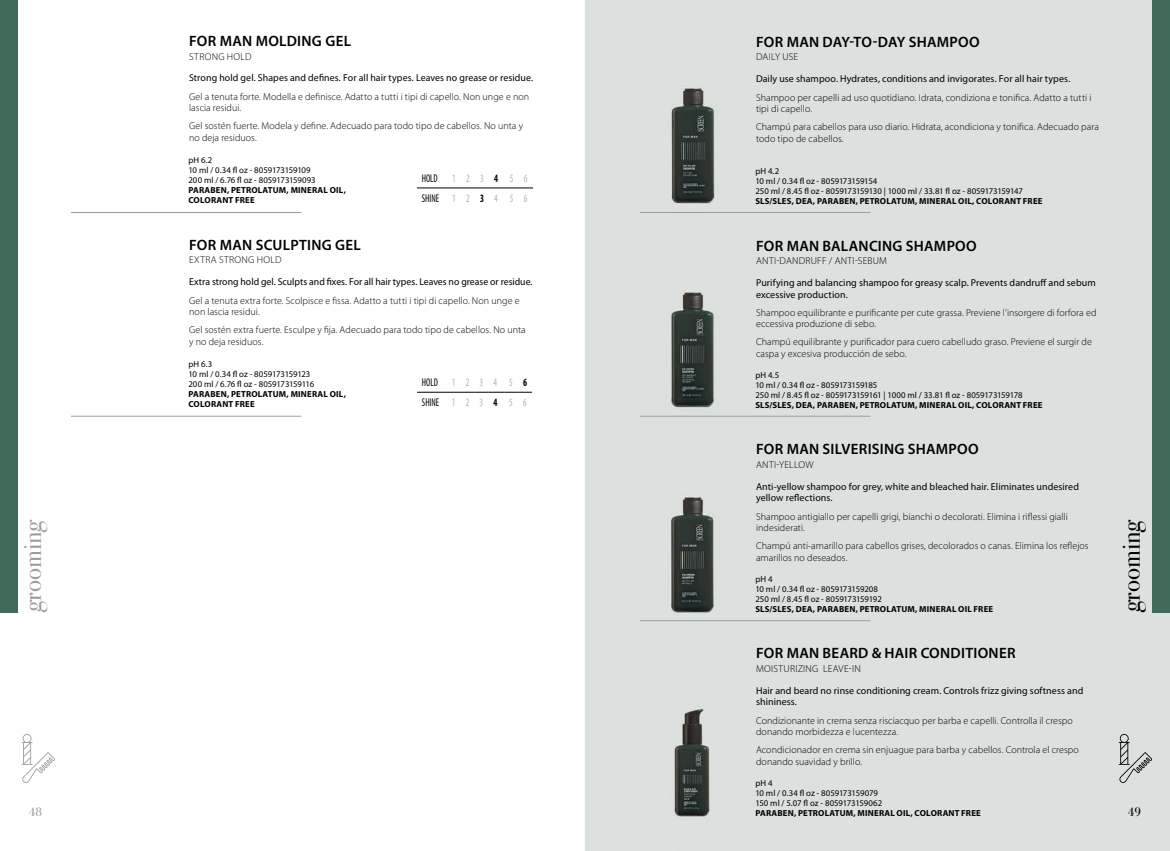
<style>
.page{position:relative;width:1170px;height:851px;background:#fff}
.page>*{position:absolute;margin:0;border:0;box-sizing:border-box;transform-origin:0 0}
.t1{font:25px "Bodoni Svty Two ITCTT";color:#9d9d9c}
.t2{font:25px "Bodoni Svty Two ITCTT";color:#000}
.t3{font:600 15px "Myriad Pro";letter-spacing:.015em;color:#000}
.t4{font:12.5px "Bodoni Svty Two ITCTT";color:#9d9d9c}
.t5{font:12.5px "Bodoni Svty Two ITCTT";color:#000}
.t6{font:condensed 11.25px/20px "Myriad Pro";color:#b3b2b2;scale:.83 1}
.t7{font:condensed 11.25px/20.2px "Myriad Pro";letter-spacing:1.105em;color:#b3b2b2;text-align:right;scale:.83 1}
.t8{font:condensed 11.25px "Myriad Pro";color:#000;scale:.83 1}
.t9{font:300 10px/11.2px "Myriad Pro";letter-spacing:.005em;color:#000}
.t10{font:10px/11.2px "Myriad Pro";letter-spacing:.005em;color:#000}
.t11{font:300 10px "Myriad Pro";letter-spacing:.025em;color:#000}
.t12{font:300 10px "Myriad Pro";letter-spacing:.035em;color:#000}
.t13{font:300 10px "Myriad Pro";letter-spacing:.03em;color:#000}
.t14{font:8.75px/10px "Myriad Pro";letter-spacing:-.015em;color:#000}
.t15{font:700 8.75px/10px "Myriad Pro";letter-spacing:.02em;color:#000}
.s1{font-weight:700;color:#000}
.s2{color:#000}
</style>
<div class="page">
<img style="left:0;top:0;width:1169px;height:850px">
<svg style="left:22px;top:733px;width:33px;height:49px"></svg>
<div style="left:0;top:0;width:18px;height:612px;background:#416a5a"></div>
<hr style="left:417px;top:188px;width:30px;height:1px;background:#000">
<svg style="left:447px;top:188px;width:86px;height:1px"></svg>
<hr style="left:417px;top:392px;width:30px;height:1px;background:#000">
<svg style="left:447px;top:392px;width:85px;height:1px"></svg>
<svg style="left:1118px;top:733px;width:34px;height:49px;background:#c0c3c2"></svg>
<div style="left:1152px;top:0;width:17px;height:612px;background:#416a5a"></div>
<hr style="left:71px;top:212px;width:230px;height:1px;background:#9d9d9c">
<hr style="left:640px;top:212px;width:230px;height:1px;background:#9d9d9c">
<hr style="left:71px;top:416px;width:230px;height:1px;background:#9d9d9c">
<hr style="left:640px;top:416px;width:230px;height:1px;background:#9d9d9c">
<hr style="left:640px;top:620px;width:230px;height:1px;background:#9d9d9c">
<h1 class="t1" style="left:12px;top:612px;width:94px;rotate:-90deg">grooming</h1>
<h2 class="t3" style="left:189px;top:31px;width:163px">FOR MAN MOLDING GEL</h2>
<p class="t13" style="left:189px;top:50px;width:64px">STRONG HOLD</p>
<p class="t10" style="left:189px;top:72px;width:345px">Strong hold gel. Shapes and defines. For all hair types. Leaves no grease or residue.</p>
<p class="t9" style="left:189px;top:91px;width:341px">Gel a tenuta forte. Modella e definisce. Adatto a tutti i tipi di capello. Non unge e non lascia residui.</p>
<p class="t9" style="left:189px;top:120px;width:335px">Gel sostén fuerte. Modela y define. Adecuado para todo tipo de cabellos. No unta y no deja residuos.</p>
<p class="t14" style="left:188px;top:155px;width:129px">pH 6.2<br>10 ml / 0.34 fl oz - 8059173159109<br>200 ml / 6.76 fl oz - 8059173159093</p>
<p class="t15" style="left:188px;top:185px;width:159px">PARABEN, PETROLATUM, MINERAL OIL,<br>COLORANT FREE</p>
<p class="t8" style="left:422px;top:171px;width:21px">HOLD</p>
<p class="t7" style="left:422px;top:168px;width:129px">123<span class="s1">4</span> 56<br><span class="s2">SHINE</span> 12<span class="s1">3</span>4 56</p>
<h2 class="t3" style="left:189px;top:235px;width:173px">FOR MAN SCULPTING GEL</h2>
<p class="t12" style="left:189px;top:254px;width:94px">EXTRA STRONG HOLD</p>
<p class="t10" style="left:189px;top:276px;width:345px">Extra strong hold gel. Sculpts and fixes. For all hair types. Leaves no grease or residue.</p>
<p class="t9" style="left:189px;top:294px;width:332px">Gel a tenuta extra forte. Scolpisce e fissa. Adatto a tutti i tipi di capello. Non unge e non lascia residui.</p>
<p class="t9" style="left:189px;top:324px;width:338px">Gel sostén extra fuerte. Esculpe y fija. Adecuado para todo tipo de cabellos. No unta y no deja residuos.</p>
<p class="t14" style="left:188px;top:359px;width:127px">pH 6.3<br>10 ml / 0.34 fl oz - 8059173159123<br>200 ml / 6.76 fl oz - 8059173159116</p>
<p class="t15" style="left:188px;top:388px;width:159px">PARABEN, PETROLATUM, MINERAL OIL,<br>COLORANT FREE</p>
<p class="t6" style="left:422px;top:372px;width:128px"><span class="s2">HOLD</span> 1234 5<span class="s1">6<br></span><span class="s2">SHINE</span> 123<span class="s1">4</span> 56</p>
<h2 class="t3" style="left:756px;top:32px;width:225px">FOR MAN DAY-TO-DAY SHAMPOO</h2>
<p class="t9" style="left:756px;top:51px;width:44px">DAILY USE</p>
<p class="t10" style="left:756px;top:73px;width:316px">Daily use shampoo. Hydrates, conditions and invigorates. For all hair types.</p>
<p class="t9" style="left:756px;top:92px;width:337px">Shampoo per capelli ad uso quotidiano. Idrata, condiziona e tonifica. Adatto a tutti i tipi di capello.</p>
<p class="t9" style="left:756px;top:121px;width:344px">Champú para cabellos para uso diario. Hidrata, acondiciona y tonifica. Adecuado para todo tipo de cabellos.</p>
<p class="t14" style="left:755px;top:166px;width:269px">pH 4.2<br>10 ml / 0.34 fl oz - 8059173159154<br>250 ml / 8.45 fl oz - 8059173159130 | 1000 ml / 33.81 fl oz - 8059173159147</p>
<p class="t15" style="left:755px;top:196px;width:289px">SLS/SLES, DEA, PARABEN, PETROLATUM, MINERAL OIL, COLORANT FREE</p>
<h2 class="t3" style="left:756px;top:236px;width:222px">FOR MAN BALANCING SHAMPOO</h2>
<p class="t9" style="left:756px;top:255px;width:132px">ANTI-DANDRUFF / ANTI-SEBUM</p>
<p class="t10" style="left:756px;top:277px;width:341px">Purifying and balancing shampoo for greasy scalp. Prevents dandruff and sebum excessive production.</p>
<p class="t9" style="left:756px;top:307px;width:342px">Shampoo equilibrante e purificante per cute grassa. Previene l’insorgere di forfora ed eccessiva produzione di sebo.</p>
<p class="t9" style="left:756px;top:336px;width:337px">Champú equilibrante y purificador para cuero cabelludo graso. Previene el surgir de caspa y excesiva producción de sebo.</p>
<p class="t14" style="left:755px;top:369px;width:269px">pH 4.5<br>10 ml / 0.34 fl oz - 8059173159185<br>250 ml / 8.45 fl oz - 8059173159161 | 1000 ml / 33.81 fl oz - 8059173159178</p>
<p class="t15" style="left:755px;top:399px;width:289px">SLS/SLES, DEA, PARABEN, PETROLATUM, MINERAL OIL, COLORANT FREE</p>
<h2 class="t3" style="left:756px;top:440px;width:224px">FOR MAN SILVERISING SHAMPOO</h2>
<p class="t11" style="left:756px;top:459px;width:59px">ANTI-YELLOW</p>
<p class="t10" style="left:756px;top:481px;width:324px">Anti-yellow shampoo for grey, white and bleached hair. Eliminates undesired yellow reflections.</p>
<p class="t9" style="left:756px;top:510px;width:313px">Shampoo antigiallo per capelli grigi, bianchi o decolorati. Elimina i riflessi gialli indesiderati.</p>
<p class="t9" style="left:756px;top:540px;width:334px">Champú anti-amarillo para cabellos grises, decolorados o canas. Elimina los reflejos amarillos no deseados.</p>
<p class="t14" style="left:755px;top:573px;width:128px">pH 4<br>10 ml / 0.34 fl oz - 8059173159208<br>250 ml / 8.45 fl oz - 8059173159192</p>
<p class="t15" style="left:755px;top:603px;width:239px">SLS/SLES, DEA, PARABEN, PETROLATUM, MINERAL OIL FREE</p>
<h2 class="t3" style="left:756px;top:643px;width:261px">FOR MAN BEARD &amp; HAIR CONDITIONER</h2>
<p class="t11" style="left:756px;top:662px;width:106px">MOISTURIZING LEAVE-IN</p>
<p class="t10" style="left:756px;top:684px;width:329px">Hair and beard no rinse conditioning cream. Controls frizz giving softness and shininess.</p>
<p class="t9" style="left:756px;top:714px;width:318px">Condizionante in crema senza risciacquo per barba e capelli. Controlla il crespo donando morbidezza e lucentezza.</p>
<p class="t9" style="left:756px;top:744px;width:324px">Acondicionador en crema sin enjuague para barba y cabellos. Controla el crespo donando suavidad y brillo.</p>
<h1 class="t2" style="left:1110px;top:612px;width:94px;rotate:-90deg">grooming</h1>
<p class="t14" style="left:755px;top:777px;width:128px">pH 4<br>10 ml / 0.34 fl oz - 8059173159079<br>150 ml / 5.07 fl oz - 8059173159062</p>
<p class="t15" style="left:755px;top:807px;width:227px">PARABEN, PETROLATUM, MINERAL OIL, COLORANT FREE</p>
<p class="t4" style="left:29px;top:800px;width:15px">48</p>
<p class="t5" style="left:1127px;top:800px;width:15px">49</p>
</div>
